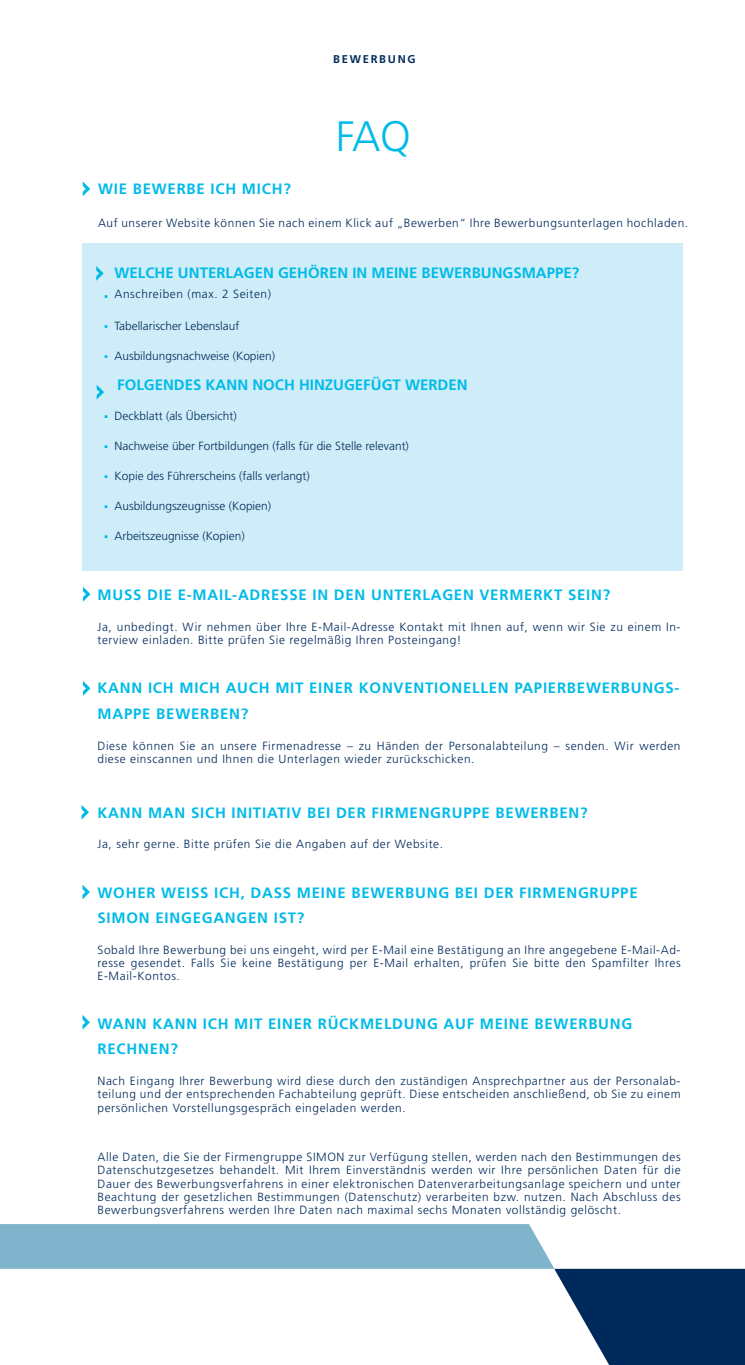
<style>
.page{position:relative;width:745px;height:1365px;background:#fff}
.page>*{position:absolute;margin:0;border:0;box-sizing:border-box;transform-origin:0 0}
.t1{font:300 42.5px "Frutiger";color:#00bbe8}
.t2{font:700 15px "Frutiger";letter-spacing:.05em;color:#00bbe8}
.t3{font:700 15px "Frutiger";color:#00bbe8}
.t4{font:300 11.88px/13.1px "Frutiger";letter-spacing:.05em;color:#002a5b;text-align:justify}
.t5{font:300 11.88px "Frutiger";color:#002a5b}
.t6{font:700 11.25px "Frutiger";letter-spacing:.15em;color:#002a5b}
</style>
<div class="page">
<div style="left:82px;top:244px;width:600px;height:326px;background:#cfedf8"></div>
<svg style="left:96px;top:266px;width:8px;height:15px"></svg>
<svg style="left:83px;top:181px;width:7px;height:15px"></svg>
<div style="left:0;top:1224px;width:554px;height:44px;background:#80b4cd"></div>
<svg style="left:0;top:1268px;width:554px;height:1px"></svg>
<svg style="left:554px;top:1268px;width:190px;height:96px;background:#274a74"></svg>
<svg style="left:97px;top:385px;width:7px;height:14px"></svg>
<svg style="left:83px;top:587px;width:7px;height:14px"></svg>
<svg style="left:83px;top:681px;width:7px;height:14px"></svg>
<svg style="left:81px;top:805px;width:8px;height:14px"></svg>
<svg style="left:82px;top:884px;width:8px;height:15px"></svg>
<svg style="left:82px;top:1015px;width:8px;height:14px"></svg>
<p class="t6" style="left:333px;top:52px;width:84px">BEWERBUNG</p>
<p class="t1" style="left:336px;top:112px;width:76px">FAQ</p>
<p class="t2" style="left:98px;top:180px;width:194px">WIE BEWERBE ICH MICH?</p>
<p class="t4" style="left:98px;top:216px;width:591px">Auf unserer Website können Sie nach einem Klick auf „Bewerben“ Ihre Bewerbungsunterlagen hochladen.</p>
<p class="t3" style="left:114px;top:264px;width:466px">WELCHE UNTERLAGEN GEHÖREN IN MEINE BEWERBUNGSMAPPE?</p>
<p class="t4" style="left:114px;top:287px;width:158px">Anschreiben (max. 2 Seiten)</p>
<p class="t5" style="left:114px;top:319px;width:126px">Tabellarischer Lebenslauf</p>
<p class="t5" style="left:114px;top:349px;width:162px">Ausbildungsnachweise (Kopien)</p>
<p class="t3" style="left:117px;top:376px;width:352px">FOLGENDES KANN NOCH HINZUGEFÜGT WERDEN</p>
<p class="t5" style="left:114px;top:409px;width:124px">Deckblatt (als Übersicht)</p>
<p class="t5" style="left:114px;top:439px;width:296px">Nachweise über Fortbildungen (falls für die Stelle relevant)</p>
<p class="t5" style="left:114px;top:469px;width:197px">Kopie des Führerscheins (falls verlangt)</p>
<p class="t5" style="left:114px;top:499px;width:158px">Ausbildungszeugnisse (Kopien)</p>
<p class="t5" style="left:114px;top:529px;width:131px">Arbeitszeugnisse (Kopien)</p>
<p class="t2" style="left:97px;top:586px;width:514px">MUSS DIE E-MAIL-ADRESSE IN DEN UNTERLAGEN VERMERKT SEIN?</p>
<p class="t4" style="left:97px;top:620px;width:584px">Ja, unbedingt. Wir nehmen über Ihre E-Mail-Adresse Kontakt mit Ihnen auf, wenn wir Sie zu einem In&shy;terview einladen. Bitte prüfen Sie regelmäßig Ihren Posteingang!</p>
<p class="t2" style="left:97px;top:679px;width:583px">KANN ICH MICH AUCH MIT EINER KONVENTIONELLEN PAPIERBEWERBUNGS-</p>
<p class="t2" style="left:97px;top:704px;width:152px">MAPPE BEWERBEN?</p>
<p class="t4" style="left:97px;top:738px;width:584px">Diese können Sie an unsere Firmenadresse – zu Händen der Personalabteilung – senden. Wir werden diese einscannen und Ihnen die Unterlagen wieder zurückschicken.</p>
<p class="t2" style="left:97px;top:803px;width:491px">KANN MAN SICH INITIATIV BEI DER FIRMENGRUPPE BEWERBEN?</p>
<p class="t4" style="left:97px;top:837px;width:347px">Ja, sehr gerne. Bitte prüfen Sie die Angaben auf der Website.</p>
<p class="t2" style="left:97px;top:883px;width:541px">WOHER WEISS ICH, DASS MEINE BEWERBUNG BEI DER FIRMENGRUPPE</p>
<p class="t2" style="left:97px;top:908px;width:208px">SIMON EINGEGANGEN IST?</p>
<p class="t4" style="left:97px;top:942px;width:584px">Sobald Ihre Bewerbung bei uns eingeht, wird per E-Mail eine Bestätigung an Ihre angegebene E-Mail-Ad&shy;resse gesendet. Falls Sie keine Bestätigung per E-Mail erhalten, prüfen Sie bitte den Spamfilter Ihres E-Mail-Kontos.</p>
<p class="t2" style="left:97px;top:1015px;width:536px">WANN KANN ICH MIT EINER RÜCKMELDUNG AUF MEINE BEWERBUNG</p>
<p class="t2" style="left:97px;top:1040px;width:82px">RECHNEN?</p>
<p class="t4" style="left:97px;top:1074px;width:584px">Nach Eingang Ihrer Bewerbung wird diese durch den zuständigen Ansprechpartner aus der Personalab&shy;teilung und der entsprechenden Fachabteilung geprüft. Diese entscheiden anschließend, ob Sie zu einem persönlichen Vorstellungsgespräch eingeladen werden.</p>
<p class="t4" style="left:97px;top:1150px;width:584px">Alle Daten, die Sie der Firmengruppe SIMON zur Verfügung stellen, werden nach den Bestimmungen des Datenschutzgesetzes behandelt. Mit Ihrem Einverständnis werden wir Ihre persönlichen Daten für die Dauer des Bewerbungsverfahrens in einer elektronischen Datenverarbeitungsanlage speichern und unter Beachtung der gesetzlichen Bestimmungen (Datenschutz) verarbeiten bzw. nutzen. Nach Abschluss des Bewerbungsverfahrens werden Ihre Daten nach maximal sechs Monaten vollständig gelöscht.</p>
</div>
